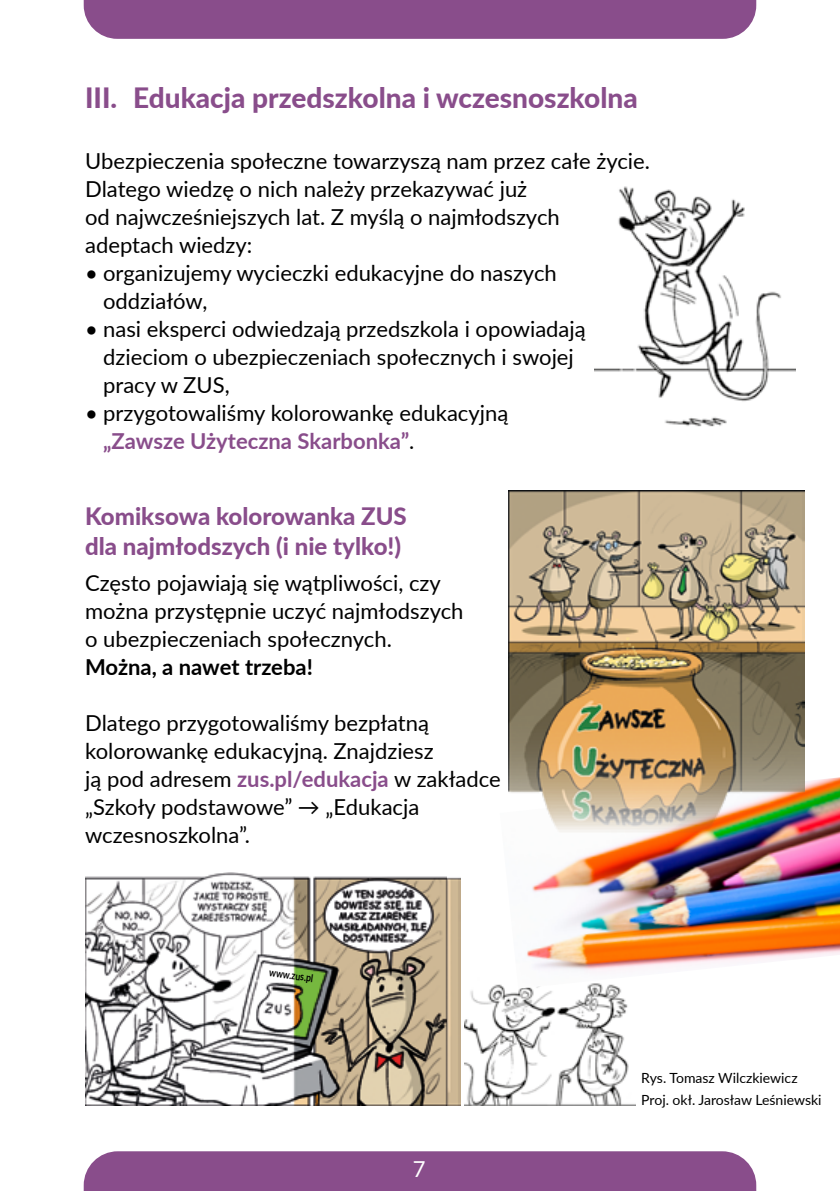
<style>
.page{position:relative;width:840px;height:1191px;background:#fff}
.page>*{position:absolute;margin:0;border:0;box-sizing:border-box;transform-origin:0 0}
._1_Nagłówek_A_H2{font:800 28px "Lato";color:#894d8b}
._2_Nagłówek_A_2_H3{font:800 24px/30px "Lato";color:#894d8b}
._11_14_tekst_bez_odst{font:22px/28px "Lato";color:#000}
._11_14_tekst_podstawowy{font:22px/28px "Lato";color:#000}
.t1{font:22px "Lato";color:#fff}
.Podpis{font:14px "Lato";color:#000}
.t2{font:700 10.8px "Lato";color:#000;scale:.79 1}
.s1{font-weight:700;color:#894d8b}
.s2{font-weight:700}
</style>
<div class="page">
<div style="left:84px;top:1151px;width:671px;height:40px;background:#894d8b"></div>
<div style="left:84px;top:0;width:671px;height:39px;background:#894d8b"></div>
<img style="left:594px;top:186px;width:201px;height:241px">
<img style="left:446px;top:876px;width:14px;height:229px">
<img style="left:85px;top:872px;width:361px;height:233px">
<img style="left:464px;top:984px;width:170px;height:122px">
<img style="left:499px;top:777px;width:340px;height:211px">
<img style="left:508px;top:490px;width:296px;height:353px">
<h2 class="_1_Nagłówek_A_H2" style="left:85px;top:77px;width:554px">III. Edukacja przedszkolna i wczesnoszkolna</h2>
<p class="_11_14_tekst_bez_odst" style="left:85px;top:146px;width:566px">Ubezpieczenia społeczne towarzyszą nam przez całe życie.<br>Dlatego wiedzę o nich należy przekazywać już<br>od najwcześniejszych lat. Z myślą o najmłodszych adeptach wiedzy:</p>
<p class="_11_14_tekst_bez_odst" style="left:103px;top:258px;width:455px;text-indent:-18px">• organizujemy wycieczki edukacyjne do naszych oddziałów,</p>
<p class="_11_14_tekst_bez_odst" style="left:103px;top:314px;width:484px;text-indent:-18px">• nasi eksperci odwiedzają przedszkola i opowiadają dzieciom o ubezpieczeniach społecznych i swojej pracy w ZUS,</p>
<p class="_11_14_tekst_bez_odst" style="left:103px;top:398px;width:406px;text-indent:-18px">• przygotowaliśmy kolorowankę edukacyjną <span class="s1">„Zawsze Użyteczna Skarbonka”</span>.</p>
<h3 class="_2_Nagłówek_A_2_H3" style="left:85px;top:500px;width:323px">Komiksowa kolorowanka ZUS dla najmłodszych (i nie tylko!)</h3>
<p class="_11_14_tekst_bez_odst" style="left:85px;top:568px;width:379px">Często pojawiają się wątpliwości, czy można przystępnie uczyć najmłodszych o ubezpieczeniach społecznych.<br><span class="s2">Można, a nawet trzeba!</span></p>
<p class="_11_14_tekst_podstawowy" style="left:85px;top:708px;width:417px">Dlatego przygotowaliśmy bezpłatną kolorowankę edukacyjną. Znajdziesz<br>ją pod adresem <span class="s1">zus.pl/edukacja</span> w zakładce „Szkoły podstawowe” → „Edukacja wczesnoszkolna”.</p>
<p class="t2" style="left:270px;top:964px;width:57px;rotate:8deg">www.zus.pl</p>
<p class="t1" style="left:412px;top:1153px;width:14px">7</p>
<p class="Podpis" style="left:641px;top:1068px;width:158px">Rys. Tomasz Wilczkiewicz</p>
<p class="Podpis" style="left:641px;top:1090px;width:182px">Proj. okł. Jarosław Leśniewski</p>
</div>
